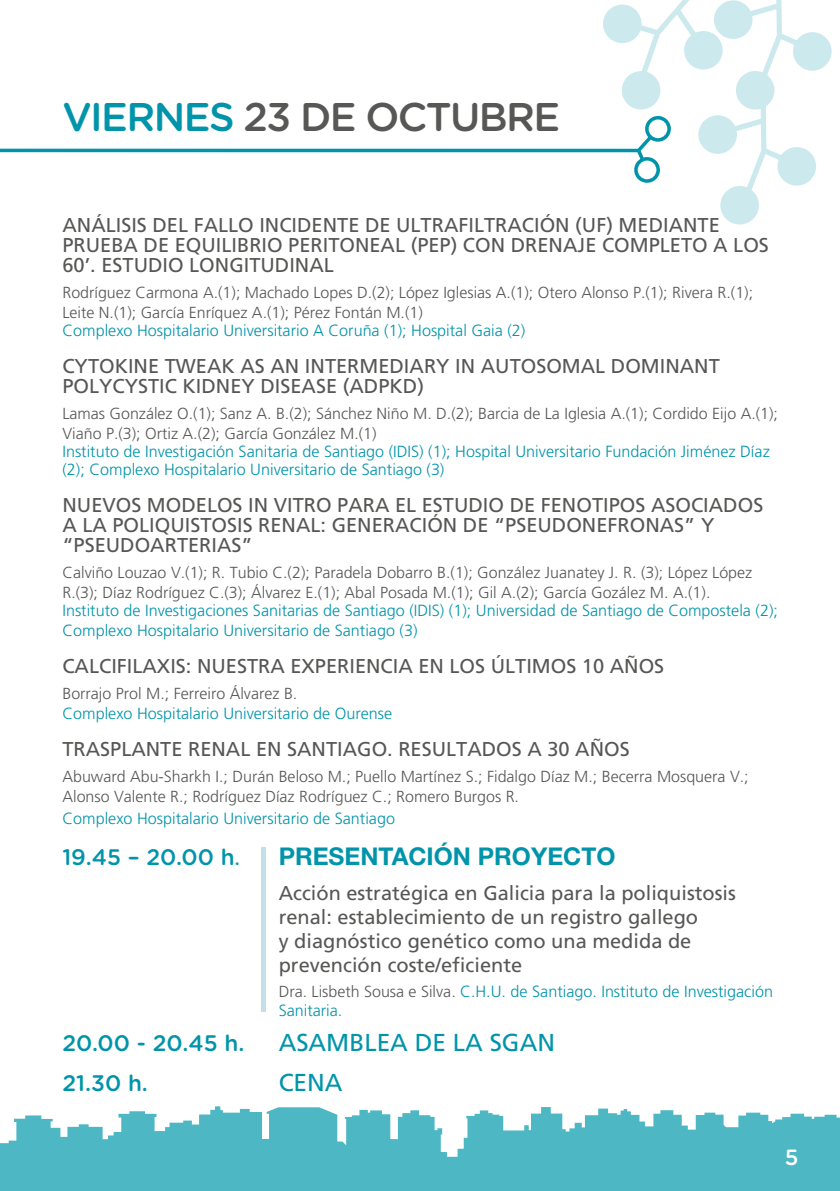
<style>
.page{position:relative;width:840px;height:1191px;background:#fff}
.page>*{position:absolute;margin:0;border:0;box-sizing:border-box;transform-origin:0 0}
.t1{font:500 40px "Gotham Rounded";letter-spacing:-.04em;color:#575756}
.t2{font:700 24.4px "Helvetica Neue LT Std";color:#0094aa}
.t3{font:24.4px "Frutiger";color:#0094aa}
.t4{font:500 22.4px "Gotham Rounded";color:#0094aa}
.t5{font:500 22px "Gotham Rounded";color:#fff}
.t6{font:20px/20px "Frutiger";color:#575756}
.t7{font:300 16.2px/18.2px "Frutiger";color:#0094aa}
.t8{font:300 16px/20px "Frutiger";color:#575756}
.s1{color:#0094aa}
.s2{font-size:18.4px}
.s3{font-size:16px;color:#575756}
</style>
<div class="page">
<hr style="left:261px;top:847px;width:4px;height:164px;background:#c5dfe6">
<svg style="left:0;top:0;width:831px;height:225px"></svg>
<svg style="left:0;top:1106px;width:839px;height:85px;background:#68c3cd"></svg>
<h1 class="t1" style="left:62px;top:88px;width:499px"><span class="s1">VIERNES</span> 23 DE OCTUBRE</h1>
<p class="t6" style="left:62px;top:216px;width:707px">ANÁLISIS DEL FALLO INCIDENTE DE ULTRAFILTRACIÓN (UF) MEDIANTE<br>PRUEBA DE EQUILIBRIO PERITONEAL (PEP) CON DRENAJE COMPLETO A LOS<br>60’. ESTUDIO LONGITUDINAL</p>
<p class="t8" style="left:62px;top:283px;width:692px">Rodríguez Carmona A.(1); Machado Lopes D.(2); López Iglesias A.(1); Otero Alonso P.(1); Rivera R.(1);<br>Leite N.(1); García Enríquez A.(1); Pérez Fontán M.(1)</p>
<p class="t7" style="left:62px;top:322px;width:464px">Complexo Hospitalario Universitario A Coruña (1); Hospital Gaia (2)</p>
<p class="t6" style="left:62px;top:356px;width:658px">CYTOKINE TWEAK AS AN INTERMEDIARY IN AUTOSOMAL DOMINANT<br>POLYCYSTIC KIDNEY DISEASE (ADPKD)</p>
<p class="t8" style="left:62px;top:404px;width:716px">Lamas González O.(1); Sanz A. B.(2); Sánchez Niño M. D.(2); Barcia de La Iglesia A.(1); Cordido Eijo A.(1);<br>Viaño P.(3); Ortiz A.(2); García González M.(1)</p>
<p class="t7" style="left:62px;top:443px;width:708px">Instituto de Investigación Sanitaria de Santiago (IDIS) (1); Hospital Universitario Fundación Jiménez Díaz (2); Complexo Hospitalario Universitario de Santiago (3)</p>
<p class="t6" style="left:62px;top:495px;width:702px">NUEVOS MODELOS IN VITRO PARA EL ESTUDIO DE FENOTIPOS ASOCIADOS<br>A LA POLIQUISTOSIS RENAL: GENERACIÓN DE “PSEUDONEFRONAS” Y “PSEUDOARTERIAS”</p>
<p class="t8" style="left:62px;top:563px;width:691px">Calviño Louzao V.(1); R. Tubio C.(2); Paradela Dobarro B.(1); González Juanatey J. R. (3); López López<br>R.(3); Díaz Rodríguez C.(3); Álvarez E.(1); Abal Posada M.(1); Gil A.(2); García Gozález M. A.(1).</p>
<p class="t7" style="left:62px;top:601px;width:716px;line-height:20px">Instituto de Investigaciones Sanitarias de Santiago (IDIS) (1); Universidad de Santiago de Compostela (2);<br>Complexo Hospitalario Universitario de Santiago (3)</p>
<p class="t6" style="left:62px;top:656px;width:603px">CALCIFILAXIS: NUESTRA EXPERIENCIA EN LOS ÚLTIMOS 10 AÑOS</p>
<p class="t8" style="left:62px;top:684px;width:236px">Borrajo Prol M.; Ferreiro Álvarez B.</p>
<p class="t7" style="left:62px;top:704px;width:331px">Complexo Hospitalario Universitario de Ourense</p>
<p class="t6" style="left:62px;top:739px;width:568px">TRASPLANTE RENAL EN SANTIAGO. RESULTADOS A 30 AÑOS</p>
<p class="t8" style="left:62px;top:766px;width:687px">Abuward Abu-Sharkh I.; Durán Beloso M.; Puello Martínez S.; Fidalgo Díaz M.; Becerra Mosquera V.;<br>Alonso Valente R.; Rodríguez Díaz Rodríguez C.; Romero Burgos R.</p>
<p class="t7" style="left:62px;top:809px;width:334px">Complexo Hospitalario Universitario de Santiago</p>
<h3 class="t4" style="left:62px;top:840px;width:179px">19.45 – 20.00 h<span class="s2">.</span></h3>
<h2 class="t2" style="left:278px;top:840px;width:338px">PRESENTACIÓN PROYECTO</h2>
<p class="t6" style="left:278px;top:880px;width:458px;line-height:24px">Acción estratégica en Galicia para la poliquistosis renal: establecimiento de un registro gallego<br>y diagnóstico genético como una medida de prevención coste/eficiente</p>
<p class="t7" style="left:278px;top:982px;width:495px"><span class="s3">Dra. Lisbeth Sousa e Silva.</span> C.H.U. de Santiago. Instituto de Investigación<br>Sanitaria.</p>
<h3 class="t4" style="left:62px;top:1026px;width:183px">20.00 - 20.45 h.</h3>
<h2 class="t3" style="left:278px;top:1027px;width:278px">ASAMBLEA DE LA SGAN</h2>
<h3 class="t4" style="left:62px;top:1067px;width:87px">21.30 h.</h3>
<h2 class="t3" style="left:278px;top:1068px;width:65px">CENA</h2>
<h3 class="t5" style="left:784px;top:1141px;width:15px">5</h3>
</div>
